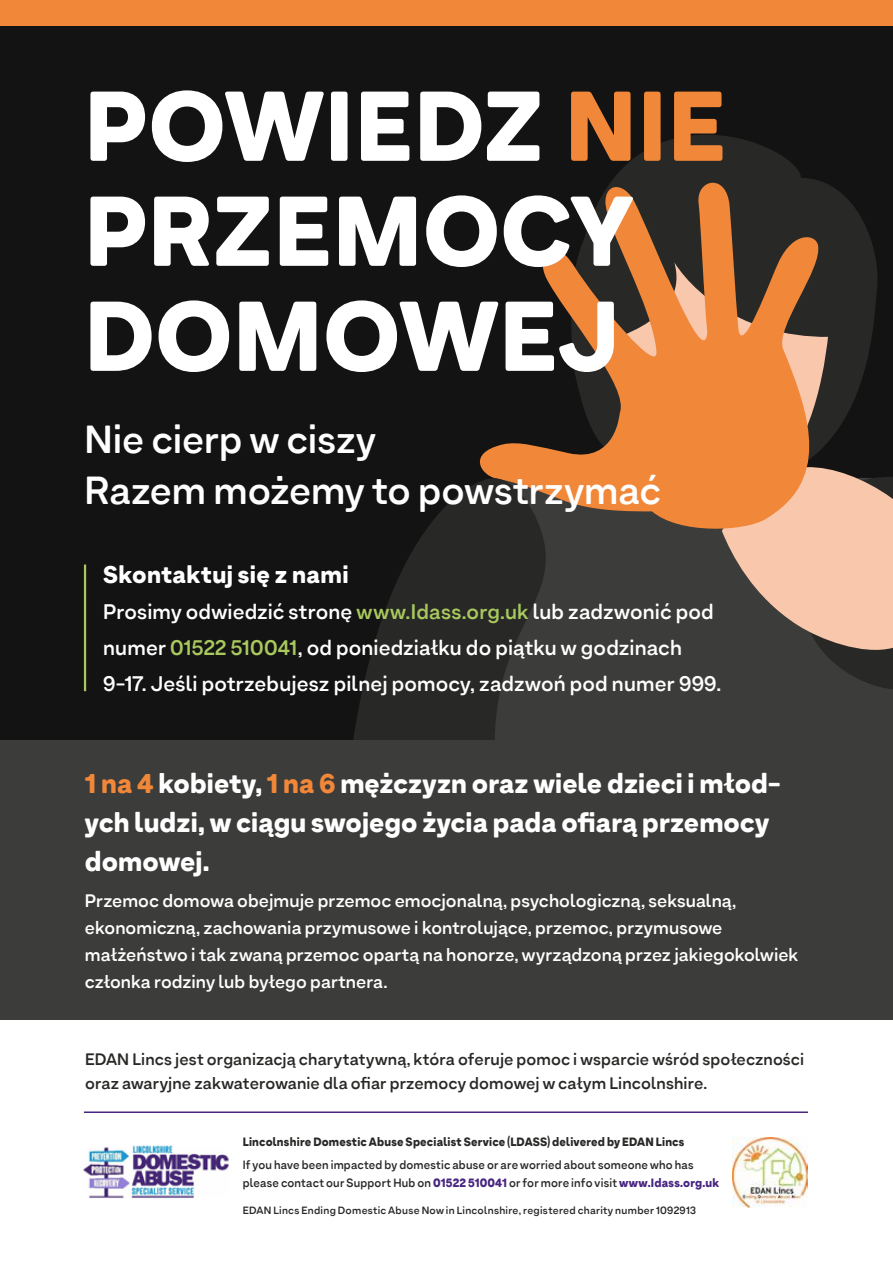
<style>
.page{position:relative;width:893px;height:1263px;background:#fff}
.page>*{position:absolute;margin:0;border:0;box-sizing:border-box;transform-origin:0 0}
.t1{font:900 97.5px/105px "Armin Soft";letter-spacing:.01em;color:#fff}
.t2{font:600 39px/51px "Armin Soft";color:#fff}
.t3{font:900 27px/39px "Armin Soft";letter-spacing:.005em;color:#fff}
.t4{font:900 24px "Armin Soft";letter-spacing:.02em;color:#fff}
.t5{font:600 21px/36px "Armin Soft";letter-spacing:.005em;color:#fff}
.t6{font:600 18px/27px "Armin Soft";letter-spacing:.005em;color:#fff}
.t7{font:600 16.5px/24px "Armin Soft";letter-spacing:.005em;color:#282827}
.t8{font:600 12px/18px "Armin Soft";letter-spacing:.015em;color:#282827;scale:.96 1}
.t9{font:900 12px "Armin Soft";letter-spacing:.015em;color:#282827;scale:.96 1}
.t10{font:600 10.5px "Armin Soft";letter-spacing:.025em;color:#282827}
.s1{color:#f18739}
.s2{color:#a9c95e}
.s3{font-weight:900;color:#482682}
</style>
<div class="page">
<div style="left:0;top:0;width:893px;height:1091px;background:#131313"></div>
<svg style="left:842px;top:231px;width:36px;height:191px;fill:#272726"></svg>
<div style="left:555px;top:535px;width:338px;height:205px;background:#3c3c3b"></div>
<svg style="left:620px;top:135px;width:247px;height:215px;fill:#282827"></svg>
<svg style="left:722px;top:469px;width:171px;height:231px;background:#a18677"></svg>
<svg style="left:479px;top:172px;width:350px;height:363px"></svg>
<svg style="left:353px;top:476px;width:202px;height:264px;fill:#282827"></svg>
<div style="left:0;top:740px;width:893px;height:280px;background:#3c3c3b"></div>
<div style="left:0;top:1020px;width:893px;height:243px;background:#fff"></div>
<div style="left:0;top:0;width:893px;height:26px;background:#f18739"></div>
<hr style="left:84px;top:564px;width:2px;height:127px;background:#a9c95e">
<hr style="left:84px;top:1111px;width:724px;height:2px;background:#482682">
<img style="left:83px;top:1145px;width:146px;height:53px">
<img style="left:732px;top:1137px;width:76px;height:70px">
<h1 class="t1" style="left:85px;top:72px;width:642px">POWIEDZ <span class="s1">NIE<br></span>PRZEMOCY<br>DOMOWEJ</h1>
<h2 class="t2" style="left:85px;top:413px;width:578px">Nie cierp w ciszy<br>Razem możemy to powstrzymać</h2>
<h3 class="t4" style="left:103px;top:559px;width:247px">Skontaktuj się z nami</h3>
<p class="t5" style="left:103px;top:593px;width:620px">Prosimy odwiedzić stronę <span class="s2">www.Idass.org.uk</span> lub zadzwonić pod numer <span class="s2">01522 510041</span>, od poniedziałku do piątku w godzinach<br>9-17. Jeśli potrzebujesz pilnej pomocy, zadzwoń pod numer 999.</p>
<h3 class="t3" style="left:85px;top:764px;width:697px"><span class="s1">1 na 4</span> kobiety, <span class="s1">1 na 6</span> mężczyzn oraz wiele dzieci i młod&shy;ych ludzi, w ciągu swojego życia pada ofiarą przemocy domowej.</h3>
<p class="t6" style="left:85px;top:887px;width:715px">Przemoc domowa obejmuje przemoc emocjonalną, psychologiczną, seksualną, ekonomiczną, zachowania przymusowe i kontrolujące, przemoc, przymusowe małżeństwo i tak zwaną przemoc opartą na honorze, wyrządzoną przez jakiegokolwiek członka rodziny lub byłego partnera.</p>
<p class="t7" style="left:85px;top:1047px;width:721px">EDAN Lincs jest organizacją charytatywną, która oferuje pomoc i wsparcie wśród społeczności oraz awaryjne zakwaterowanie dla ofiar przemocy domowej w całym Lincolnshire.</p>
<p class="t9" style="left:243px;top:1134px;width:462px">Lincolnshire Domestic Abuse Specialist Service (LDASS) delivered by EDAN Lincs</p>
<p class="t8" style="left:243px;top:1155px;width:498px">If you have been impacted by domestic abuse or are worried about someone who has please contact our Support Hub on <span class="s3">01522 510041</span> or for more info visit <span class="s3">www.Idass.org.uk</span></p>
<p class="t10" style="left:243px;top:1203px;width:455px">EDAN Lincs Ending Domestic Abuse Now in Lincolnshire, registered charity number 1092913</p>
</div>
